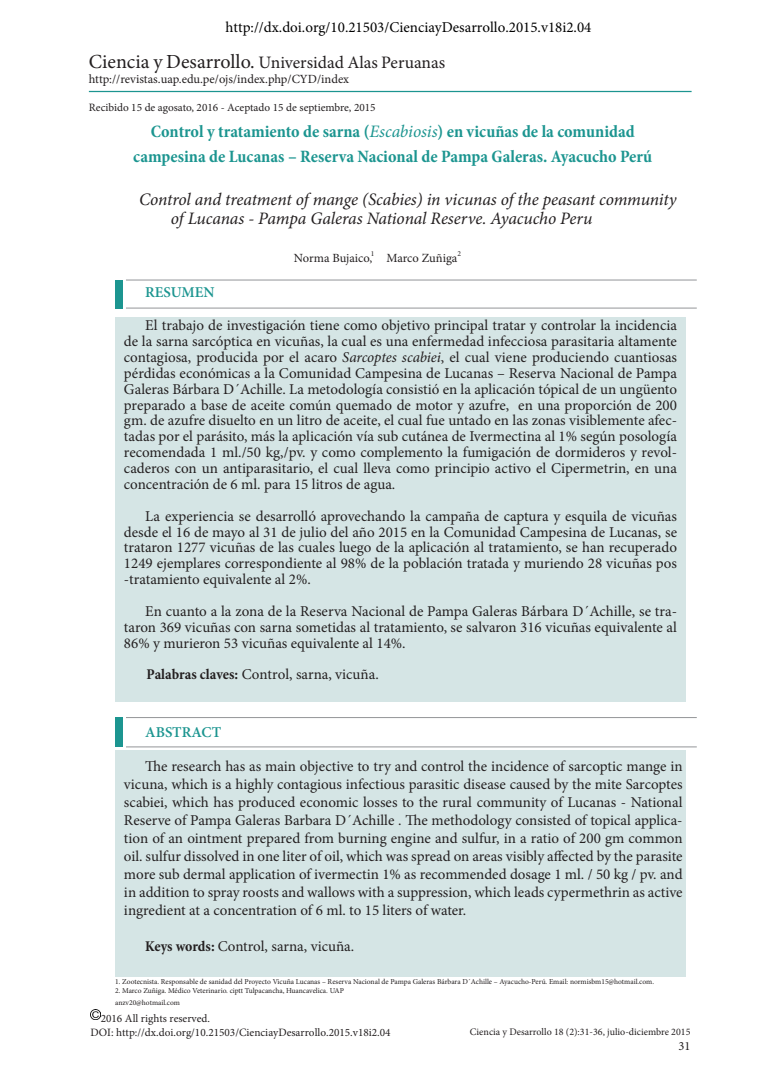
<style>
.page{position:relative;width:780px;height:1088px;background:#fff}
.page>*{position:absolute;margin:0;border:0;box-sizing:border-box;transform-origin:0 0}
.t1{font:700 condensed 17.5px "Minion Pro";color:#1c9590}
.t2{font:italic 17.5px "Minion Pro";letter-spacing:-.01em;color:#231f20}
.t3{font:17.5px "Minion Pro";color:#231f20}
.t4{font:15px/15.9px "Minion Pro";color:#231f20;text-align:justify}
.t5{font:15px "Minion Pro";color:#000}
.Texto_de_bloque{font:600 15px "Minion Pro";color:#1c9590}
.t6{font:12.5px "Minion Pro";color:#231f20}
.t7{font:11.25px/13.5px "Minion Pro";color:#231f20}
.t8{font:10px "Minion Pro";color:#231f20}
.t9{font:7.5px "Minion Pro";color:#231f20}
.s1{font-size:20px}
.s2{font-weight:400;font-style:italic;font-stretch:normal}
.s3{font-style:italic}
.s4{font-weight:700;font-stretch:condensed}
</style>
<div class="page">
<div style="left:115px;top:280px;width:8px;height:28px;background:#1c9590"></div>
<div style="left:115px;top:317px;width:571px;height:385px;background:#d5e5e5"></div>
<hr style="left:126px;top:280px;width:570px;height:1px;background:#939598">
<hr style="left:126px;top:308px;width:570px;height:1px;background:#939598">
<div style="left:115px;top:717px;width:8px;height:30px;background:#1c9590"></div>
<div style="left:115px;top:750px;width:571px;height:226px;background:#d5e5e5"></div>
<hr style="left:126px;top:717px;width:570px;height:1px;background:#939598">
<hr style="left:126px;top:747px;width:570px;height:1px;background:#939598">
<hr style="left:89px;top:91px;width:602px;height:1px;background:#1c9590">
<svg style="left:90px;top:1010px;width:10px;height:10px"></svg>
<p class="t5" style="left:225px;top:17px;width:367px">http://dx.doi.org/10.21503/CienciayDesarrollo.2015.v18i2.04</p>
<p class="t3" style="left:89px;top:51px;width:358px"><span class="s1">Ciencia y Desarrollo.</span> Universidad Alas Peruanas</p>
<p class="t6" style="left:89px;top:71px;width:262px">http://revistas.uap.edu.pe/ojs/index.php/CYD/index</p>
<p class="t7" style="left:89px;top:101px;width:288px">Recibido 15 de agosato, 2016 - Aceptado 15 de septiembre, 2015</p>
<p class="t1" style="left:151px;top:119px;width:485px">Control y tratamiento de sarna (<span class="s2">Escabiosis</span>) en vicuñas de la comunidad</p>
<p class="t1" style="left:133px;top:144px;width:520px">campesina de Lucanas – Reserva Nacional de Pampa Galeras. Ayacucho Perú</p>
<p class="t2" style="left:139px;top:187px;width:539px">Control and treatment of mange (Scabies) in vicunas of the peasant community</p>
<p class="t2" style="left:171px;top:206px;width:423px">of Lucanas - Pampa Galeras National Reserve. Ayacucho Peru</p>
<p class="t6" style="left:294px;top:249px;width:165px">Norma Bujaico, Marco Zuñiga</p>
<p class="Texto_de_bloque" style="left:145px;top:281px;width:71px">RESUMEN</p>
<p class="t4" style="left:124px;top:318px;width:554px;text-indent:21px">El trabajo de investigación tiene como objetivo principal tratar y controlar la incidencia de la sarna sarcóptica en vicuñas, la cual es una enfermedad infecciosa parasitaria altamente contagiosa, producida por el acaro <span class="s3">Sarcoptes scabiei</span>, el cual viene produciendo cuantiosas pérdidas económicas a la Comunidad Campesina de Lucanas – Reserva Nacional de Pampa Galeras Bárbara D´Achille. La metodología consistió en la aplicación tópical de un ungüento preparado a base de aceite común quemado de motor y azufre, en una proporción de 200 gm. de azufre disuelto en un litro de aceite, el cual fue untado en las zonas visiblemente afec&shy;tadas por el parásito, más la aplicación vía sub cutánea de Ivermectina al 1% según posología recomendada 1 ml./50 kg,/pv. y como complemento la fumigación de dormideros y revol&shy;caderos con un antiparasitario, el cual lleva como principio activo el Cipermetrin, en una concentración de 6 ml. para 15 litros de agua.</p>
<p class="t4" style="left:124px;top:508px;width:554px;text-indent:21px">La experiencia se desarrolló aprovechando la campaña de captura y esquila de vicuñas desde el 16 de mayo al 31 de julio del año 2015 en la Comunidad Campesina de Lucanas, se trataron 1277 vicuñas de las cuales luego de la aplicación al tratamiento, se han recuperado 1249 ejemplares correspondiente al 98% de la población tratada y muriendo 28 vicuñas pos -tratamiento equivalente al 2%.</p>
<p class="t4" style="left:124px;top:603px;width:554px;text-indent:21px">En cuanto a la zona de la Reserva Nacional de Pampa Galeras Bárbara D´Achille, se tra&shy;taron 369 vicuñas con sarna sometidas al tratamiento, se salvaron 316 vicuñas equivalente al 86% y murieron 53 vicuñas equivalente al 14%.</p>
<p class="t4" style="left:146px;top:667px;width:234px"><span class="s4">Palabras claves:</span> Control, sarna, vicuña.</p>
<p class="t9" style="left:371px;top:249px;width:5px">1</p>
<p class="t9" style="left:457px;top:249px;width:5px">2</p>
<p class="Texto_de_bloque" style="left:145px;top:722px;width:77px">ABSTRACT</p>
<p class="t4" style="left:124px;top:757px;width:560px;line-height:18px;text-indent:21px">The research has as main objective to try and control the incidence of sarcoptic mange in vicuna, which is a highly contagious infectious parasitic disease caused by the mite Sarcoptes scabiei, which has produced economic losses to the rural community of Lucanas - National Reserve of Pampa Galeras Barbara D´Achille . The methodology consisted of topical applica&shy;tion of an ointment prepared from burning engine and sulfur, in a ratio of 200 gm common oil. sulfur dissolved in one liter of oil, which was spread on areas visibly affected by the parasite more sub dermal application of ivermectin 1% as recommended dosage 1 ml. / 50 kg / pv. and in addition to spray roosts and wallows with a suppression, which leads cypermethrin as active ingredient at a concentration of 6 ml. to 15 liters of water.</p>
<p class="t4" style="left:145px;top:938px;width:210px"><span class="s4">Keys words:</span> Control, sarna, vicuña.</p>
<p class="t9" style="left:115px;top:976px;width:540px">1. Zootecnista. Responsable de sanidad del Proyecto Vicuña Lucanas – Reserva Nacional de Pampa Galeras Bárbara D´Achille – Ayacucho-Perú. Email: normisbm15@hotmail.com.</p>
<p class="t9" style="left:115px;top:985px;width:230px">2. Marco Zuñiga. Médico Veterinario. ciptt Tulpacancha, Huancavelica. UAP</p>
<p class="t9" style="left:115px;top:997px;width:66px">anzv20@hotmail.com</p>
<p class="t7" style="left:91px;top:1012px;width:301px;text-indent:10px">2016 All rights reserved.<br>DOI: http://dx.doi.org/10.21503/CienciayDesarrollo.2015.v18i2.04</p>
<p class="t8" style="left:470px;top:1025px;width:222px">Ciencia y Desarrollo 18 (2):31-36, julio-diciembre 2015</p>
<p class="t6" style="left:678px;top:1037px;width:13px">31</p>
</div>
